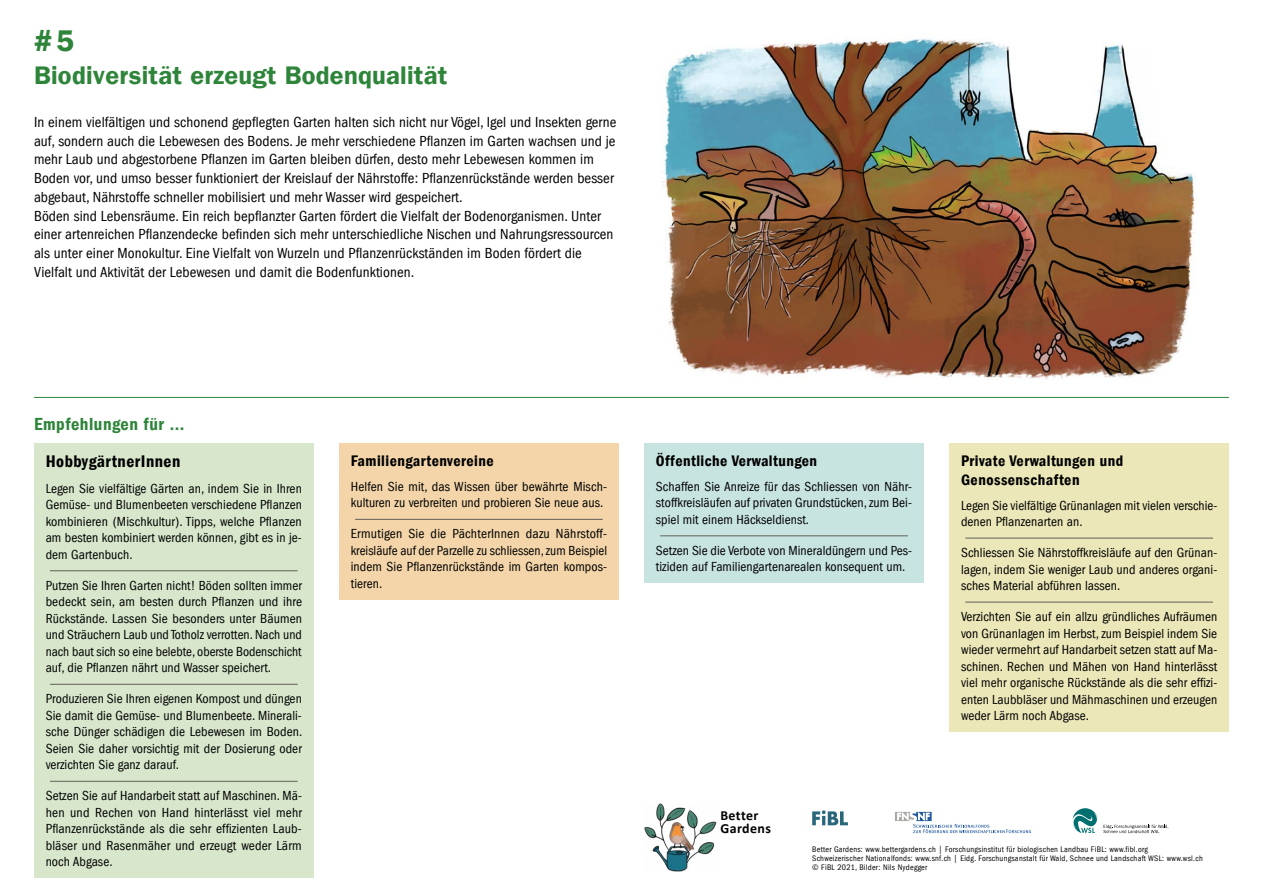
<style>
.page{position:relative;width:1263px;height:893px;background:#fff}
.page>*{position:absolute;margin:0;border:0;box-sizing:border-box;transform-origin:0 0}
.t1{font:30px "Franklin Gothic LT Com Dm";color:#2e853a}
.t2{font:25.5px "Franklin Gothic LT Com Dm";letter-spacing:.01em;color:#2e853a}
.t3{font:18px "Franklin Gothic LT Com Dm Cn";letter-spacing:.03em;color:#2e853a}
.t4{font:17.4px "Franklin Gothic LT Com Dm Cn";letter-spacing:.03em;color:#000}
.t5{font:15.75px/18.8px "Franklin Gothic LT Com Dm Cn";letter-spacing:.03em;color:#000}
.t6{font:condensed 15px/18.8px "Franklin Gothic LT Com";letter-spacing:.005em;color:#000}
.t7{font:700 13.95px/12.6px "Calibri";letter-spacing:.03em;color:#000}
.t8{font:condensed 13.5px/16.5px "Franklin Gothic LT Com";letter-spacing:.005em;color:#000;text-align:justify}
.t9{font:condensed 8.25px/9px "Franklin Gothic LT Com";letter-spacing:.03em;color:#000}
</style>
<div class="page">
<svg style="left:812px;top:810px;width:36px;height:15px"></svg>
<img style="left:644px;top:804px;width:73px;height:68px">
<svg style="left:1072px;top:808px;width:97px;height:25px"></svg>
<svg style="left:916px;top:811px;width:16px;height:1px"></svg>
<svg style="left:895px;top:812px;width:136px;height:21px"></svg>
<hr style="left:34px;top:397px;width:1195px;height:1px;background:#2e853a">
<img style="left:662px;top:38px;width:533px;height:342px">
<div style="left:34px;top:443px;width:280px;height:435px;background:#d8e7cc"></div>
<hr style="left:50px;top:570px;width:248px;height:1px;background:#625f57">
<hr style="left:50px;top:684px;width:248px;height:1px;background:#625f57">
<hr style="left:50px;top:781px;width:248px;height:1px;background:#625f57">
<div style="left:339px;top:443px;width:280px;height:156px;background:#f3d5a9"></div>
<hr style="left:355px;top:519px;width:248px;height:1px;background:#625f57">
<div style="left:644px;top:443px;width:280px;height:140px;background:#c7e4e0"></div>
<hr style="left:660px;top:535px;width:248px;height:1px;background:#625f57">
<div style="left:949px;top:443px;width:280px;height:289px;background:#ebe7b8"></div>
<hr style="left:965px;top:538px;width:248px;height:1px;background:#625f57">
<hr style="left:965px;top:602px;width:248px;height:1px;background:#625f57">
<h1 class="t1" style="left:34px;top:22px;width:42px">#5</h1>
<h2 class="t2" style="left:34px;top:60px;width:415px">Biodiversität erzeugt Bodenqualität</h2>
<p class="t6" style="left:34px;top:113px;width:584px">In einem vielfältigen und schonend gepflegten Garten halten sich nicht nur Vögel, Igel und Insekten gerne auf, sondern auch die Lebewesen des Bodens. Je mehr verschiedene Pflanzen im Garten wachsen und je mehr Laub und abgestorbene Pflanzen im Garten bleiben dürfen, desto mehr Lebewesen kommen im Boden vor, und umso besser funktioniert der Kreislauf der Nährstoffe: Pflanzenrückstände werden besser abgebaut, Nährstoffe schneller mobilisiert und mehr Wasser wird gespeichert.<br>Böden sind Lebensräume. Ein reich bepflanzter Garten fördert die Vielfalt der Bodenorganismen. Unter einer artenreichen Pflanzendecke befinden sich mehr unterschiedliche Nischen und Nahrungsressourcen als unter einer Monokultur. Eine Vielfalt von Wurzeln und Pflanzenrückständen im Boden fördert die Vielfalt und Aktivität der Lebewesen und damit die Bodenfunktionen.</p>
<h3 class="t3" style="left:34px;top:414px;width:152px">Empfehlungen für ...</h3>
<p class="t4" style="left:46px;top:451px;width:136px">HobbygärtnerInnen</p>
<p class="t8" style="left:46px;top:480px;width:258px">Legen Sie vielfältige Gärten an, indem Sie in Ihren Gemüse- und Blumenbeeten verschiedene Pflanzen kombinieren (Mischkultur). Tipps, welche Pflanzen am besten kombiniert werden können, gibt es in je&shy;dem Gartenbuch.</p>
<p class="t8" style="left:46px;top:577px;width:258px">Putzen Sie Ihren Garten nicht! Böden sollten immer bedeckt sein, am besten durch Pflanzen und ihre Rückstände. Lassen Sie besonders unter Bäumen und Sträuchern Laub und Totholz verrotten. Nach und nach baut sich so eine belebte, oberste Bodenschicht auf, die Pflanzen nährt und Wasser speichert.</p>
<p class="t8" style="left:46px;top:691px;width:258px">Produzieren Sie Ihren eigenen Kompost und düngen Sie damit die Gemüse- und Blumenbeete. Minerali&shy;sche Dünger schädigen die Lebewesen im Boden.<br>Seien Sie daher vorsichtig mit der Dosierung oder verzichten Sie ganz darauf.</p>
<p class="t8" style="left:46px;top:788px;width:258px">Setzen Sie auf Handarbeit statt auf Maschinen. Mä&shy;hen und Rechen von Hand hinterlässt viel mehr Pflanzenrückstände als die sehr effizienten Laub&shy;bläser und Rasenmäher und erzeugt weder Lärm noch Abgase.</p>
<p class="t5" style="left:351px;top:451px;width:144px">Familiengartenvereine</p>
<p class="t8" style="left:351px;top:478px;width:258px">Helfen Sie mit, das Wissen über bewährte Misch&shy;kulturen zu verbreiten und probieren Sie neue aus.</p>
<p class="t8" style="left:351px;top:526px;width:258px">Ermutigen Sie die PächterInnen dazu Nährstoff&shy;kreisläufe auf der Parzelle zu schliessen, zum Beispiel indem Sie Pflanzenrückstände im Garten kompos&shy;tieren.</p>
<p class="t5" style="left:656px;top:451px;width:163px">Öffentliche Verwaltungen</p>
<p class="t8" style="left:656px;top:478px;width:258px">Schaffen Sie Anreize für das Schliessen von Nähr&shy;stoffkreisläufen auf privaten Grundstücken, zum Bei&shy;spiel mit einem Häckseldienst.</p>
<p class="t8" style="left:656px;top:542px;width:258px">Setzen Sie die Verbote von Mineraldüngern und Pes&shy;tiziden auf Familiengartenarealen konsequent um.</p>
<p class="t7" style="left:720px;top:809px;width:52px">Better<br>Gardens</p>
<p class="t5" style="left:961px;top:451px;width:164px">Private Verwaltungen und<br>Genossenschaften</p>
<p class="t8" style="left:961px;top:497px;width:258px">Legen Sie vielfältige Grünanlagen mit vielen verschie&shy;denen Pflanzenarten an.</p>
<p class="t8" style="left:961px;top:544px;width:258px">Schliessen Sie Nährstoffkreisläufe auf den Grünan&shy;lagen, indem Sie weniger Laub und anderes organi&shy;sches Material abführen lassen.</p>
<p class="t8" style="left:961px;top:608px;width:258px">Verzichten Sie auf ein allzu gründliches Aufräumen von Grünanlagen im Herbst, zum Beispiel indem Sie wieder vermehrt auf Handarbeit setzen statt auf Ma&shy;schinen. Rechen und Mähen von Hand hinterlässt viel mehr organische Rückstände als die sehr effizi&shy;enten Laubbläser und Mähmaschinen und erzeugen weder Lärm noch Abgase.</p>
<p class="t9" style="left:812px;top:845px;width:392px">Better Gardens: www.bettergardens.ch | Forschungsinstitut für biologischen Landbau FiBL: www.fibl.org<br>Schweizerischer Nationalfonds: www.snf.ch | Eidg. Forschungsanstalt für Wald, Schnee und Landschaft WSL: www.wsl.ch © FiBL 2021, Bilder: Nils Nydegger</p>
</div>
